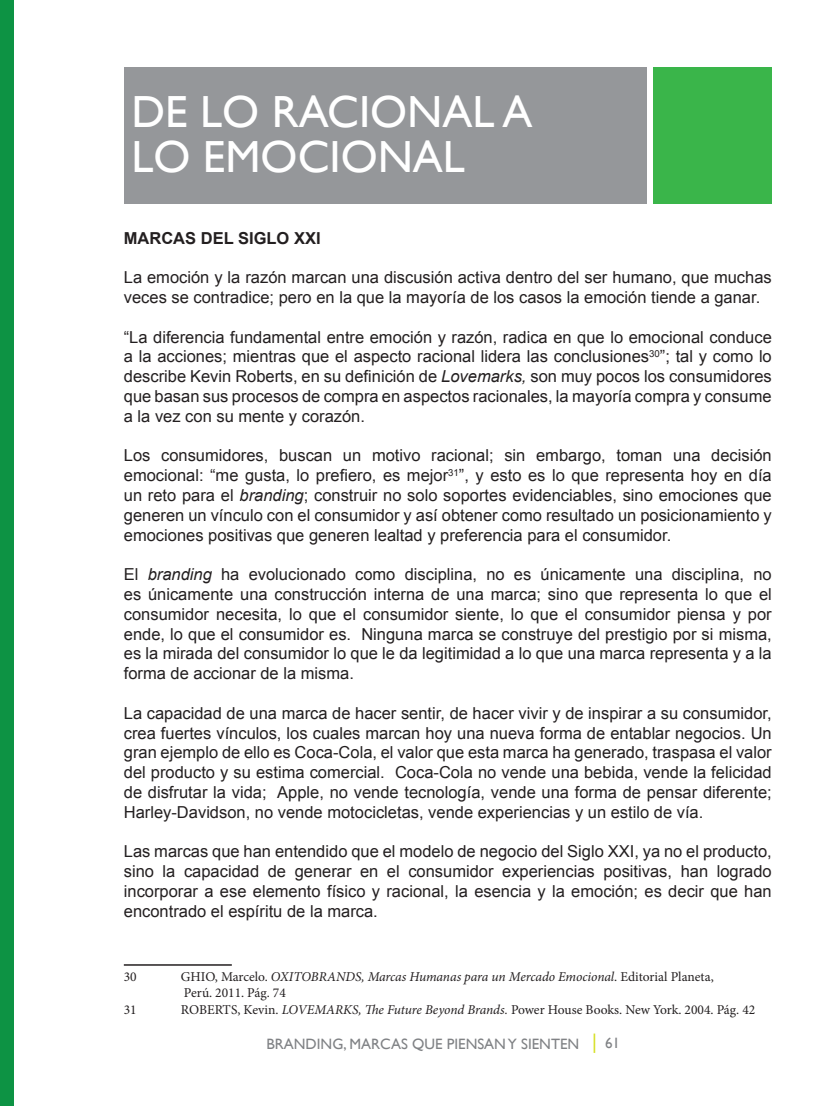
<style>
.page{position:relative;width:837px;height:1107px;background:#fff}
.page>*{position:absolute;margin:0;border:0;box-sizing:border-box;transform-origin:0 0}
.t1{font:45px/45px "Gill Sans";color:#fff}
.t2{font:16.5px/19.8px "Arial";color:#231f20;text-align:justify}
.t3{font:700 16.5px "Arial";color:#231f20}
.t4{font:15px "Gill Sans";color:#808285}
.t5{font:13.5px/16.2px "Minion Pro";color:#231f20}
.s1{font-style:italic}
.s2{font-family:"Century Gothic";font-size:21px;color:#d6df21}
.s3{font-family:"Century Gothic";color:#fff}
</style>
<div class="page">
<hr style="left:124px;top:964px;width:108px;height:2px;background:#231f20">
<div style="left:124px;top:68px;width:523px;height:136px;background:#95979a"></div>
<div style="left:653px;top:68px;width:119px;height:136px;background:#3ab54a"></div>
<div style="left:0;top:0;width:14px;height:1106px;background:#0d9344"></div>
<h1 class="t1" style="left:131px;top:89px;width:403px">DE LO RACIONAL A<br>LO EMOCIONAL</h1>
<p class="t3" style="left:124px;top:227px;width:198px">MARCAS DEL SIGLO XXI</p>
<p class="t2" style="left:124px;top:268px;width:649px">La emoción y la razón marcan una discusión activa dentro del ser humano, que muchas veces se contradice; pero en la que la mayoría de los casos la emoción tiende a ganar.</p>
<p class="t2" style="left:124px;top:327px;width:650px">“La diferencia fundamental entre emoción y razón, radica en que lo emocional conduce a la acciones; mientras que el aspecto racional lidera las conclusiones<sup>30</sup>”; tal y como lo describe Kevin Roberts, en su definición de <span class="s1">Lovemarks,</span> son muy pocos los consumidores que basan sus procesos de compra en aspectos racionales, la mayoría compra y consume a la vez con su mente y corazón.</p>
<p class="t2" style="left:124px;top:446px;width:649px">Los consumidores, buscan un motivo racional; sin embargo, toman una decisión emocional: “me gusta, lo prefiero, es mejor<sup>31</sup>”, y esto es lo que representa hoy en día un reto para el <span class="s1">branding</span>; construir no solo soportes evidenciables, sino emociones que generen un vínculo con el consumidor y así obtener como resultado un posicionamiento y emociones positivas que generen lealtad y preferencia para el consumidor.</p>
<p class="t2" style="left:124px;top:565px;width:650px">El <span class="s1">branding</span> ha evolucionado como disciplina, no es únicamente una disciplina, no es únicamente una construcción interna de una marca; sino que representa lo que el consumidor necesita, lo que el consumidor siente, lo que el consumidor piensa y por ende, lo que el consumidor es. Ninguna marca se construye del prestigio por si misma, es la mirada del consumidor lo que le da legitimidad a lo que una marca representa y a la forma de accionar de la misma.</p>
<p class="t2" style="left:124px;top:703px;width:650px">La capacidad de una marca de hacer sentir, de hacer vivir y de inspirar a su consumidor, crea fuertes vínculos, los cuales marcan hoy una nueva forma de entablar negocios. Un gran ejemplo de ello es Coca-Cola, el valor que esta marca ha generado, traspasa el valor del producto y su estima comercial. Coca-Cola no vende una bebida, vende la felicidad de disfrutar la vida; Apple, no vende tecnología, vende una forma de pensar diferente; Harley-Davidson, no vende motocicletas, vende experiencias y un estilo de vía.</p>
<p class="t2" style="left:124px;top:842px;width:649px">Las marcas que han entendido que el modelo de negocio del Siglo XXI, ya no el producto, sino la capacidad de generar en el consumidor experiencias positivas, han logrado incorporar a ese elemento físico y racional, la esencia y la emoción; es decir que han encontrado el espíritu de la marca.</p>
<p class="t5" style="left:124px;top:969px;width:14px">30</p>
<p class="t5" style="left:181px;top:969px;width:534px">GHIO, Marcelo. <span class="s1">OXITOBRANDS, Marcas Humanas para un Mercado Emocional</span>. Editorial Planeta,<br>Perú. 2011. Pág. 74</p>
<p class="t5" style="left:124px;top:1001px;width:14px">31</p>
<p class="t5" style="left:181px;top:1001px;width:576px">ROBERTS, Kevin. <span class="s1">LOVEMARKS, The Future Beyond Brands.</span> Power House Books. New York. 2004. Pág. 42</p>
<p class="t4" style="left:266px;top:1035px;width:367px">BRANDING, MARCAS QUE PIENSAN Y SIENTEN <span class="s2">|</span> 61 <span class="s3">X</span></p>
</div>
